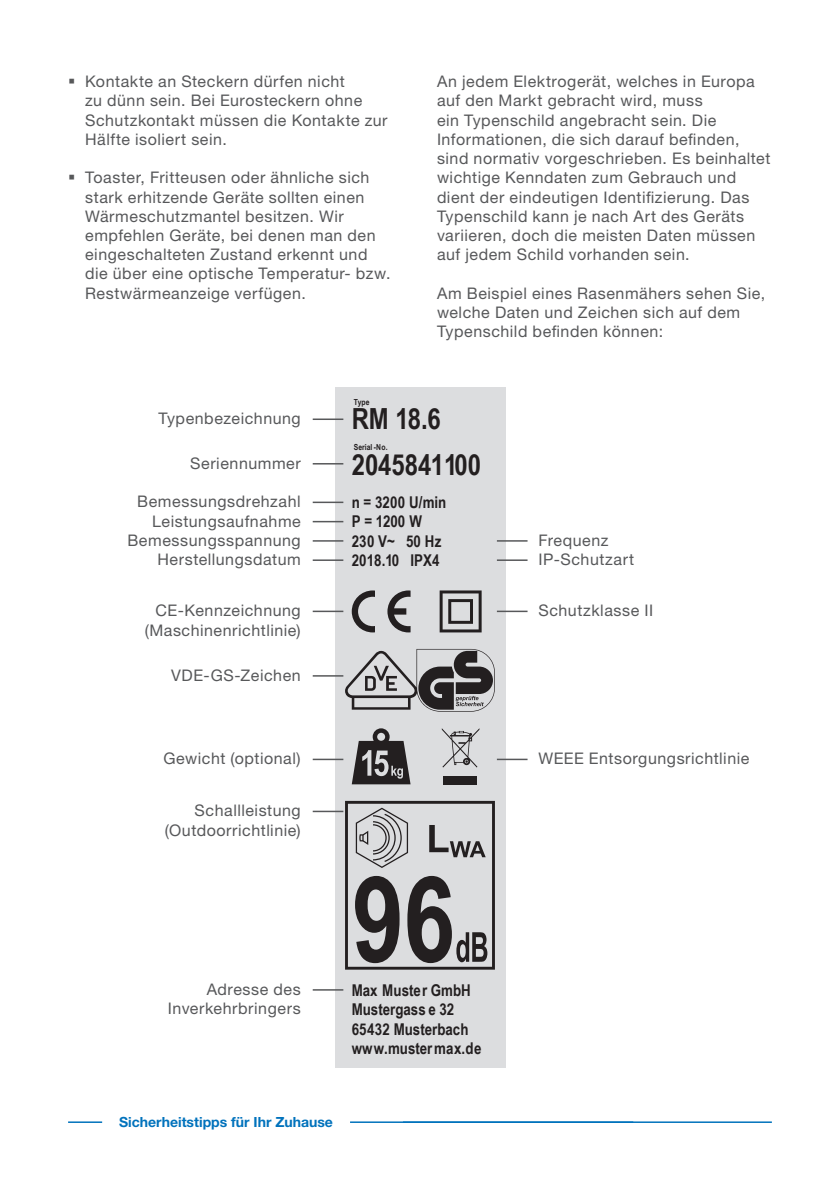
<style>
.page{position:relative;width:840px;height:1191px;background:#fff}
.page>*{position:absolute;margin:0;border:0;box-sizing:border-box;transform-origin:0 0}
.t1{font:700 29px "Arial Narrow";color:#231f20}
.t2{font:700 16.2px/19.4px "Arial Narrow";color:#231f20}
.t3{font:16px/19.2px "Helvetica Neue LTW1 G";letter-spacing:.035em;color:#57585a}
.t4{font:700 14px "Helvetica Neue LT Std";color:#0072bc}
.t5{font:700 8.4px "Arial Narrow";color:#231f20}
</style>
<div class="page">
<div style="left:334px;top:387px;width:171px;height:680px;background:#dcdddf"></div>
<svg style="left:345px;top:649px;width:149px;height:62px"></svg>
<svg style="left:387px;top:590px;width:23px;height:42px"></svg>
<svg style="left:351px;top:590px;width:24px;height:42px"></svg>
<svg style="left:439px;top:590px;width:42px;height:42px"></svg>
<svg style="left:345px;top:801px;width:149px;height:168px"></svg>
<svg style="left:441px;top:728px;width:38px;height:39px"></svg>
<div style="left:443px;top:776px;width:34px;height:8px;background:#231f20"></div>
<svg style="left:351px;top:728px;width:59px;height:56px"></svg>
<hr style="left:312px;top:418px;width:31px;height:2px;background:#57585a">
<hr style="left:312px;top:463px;width:31px;height:1px;background:#57585a">
<hr style="left:312px;top:501px;width:31px;height:2px;background:#57585a">
<hr style="left:312px;top:540px;width:31px;height:1px;background:#57585a">
<hr style="left:312px;top:559px;width:31px;height:2px;background:#57585a">
<hr style="left:496px;top:559px;width:31px;height:2px;background:#57585a">
<hr style="left:312px;top:521px;width:31px;height:1px;background:#57585a">
<hr style="left:312px;top:610px;width:31px;height:2px;background:#57585a">
<hr style="left:496px;top:610px;width:31px;height:2px;background:#57585a">
<hr style="left:312px;top:675px;width:31px;height:1px;background:#57585a">
<hr style="left:312px;top:758px;width:31px;height:2px;background:#57585a">
<hr style="left:496px;top:758px;width:31px;height:2px;background:#57585a">
<hr style="left:312px;top:810px;width:31px;height:2px;background:#57585a">
<hr style="left:312px;top:989px;width:31px;height:1px;background:#57585a">
<hr style="left:496px;top:540px;width:31px;height:1px;background:#57585a">
<hr style="left:350px;top:1121px;width:283px;height:2px;background:#0072bc">
<hr style="left:68px;top:1121px;width:34px;height:2px;background:#0072bc">
<hr style="left:403px;top:1121px;width:368px;height:2px;background:#0072bc">
<p class="t3" style="left:85px;top:72px;width:304px;text-indent:-17px">▪ Kontakte an Steckern dürfen nicht<br>zu dünn sein. Bei Eurosteckern ohne Schutzkontakt müssen die Kontakte zur Hälfte isoliert sein.</p>
<p class="t3" style="left:85px;top:168px;width:307px;text-indent:-17px">▪ Toaster, Fritteusen oder ähnliche sich stark erhitzende Geräte sollten einen Wärmeschutzmantel besitzen. Wir empfehlen Geräte, bei denen man den eingeschalteten Zustand erkennt und die über eine optische Temperatur- bzw.<br>Restwärmeanzeige verfügen.</p>
<p class="t5" style="left:353px;top:395px;width:17px">Type</p>
<p class="t3" style="left:437px;top:72px;width:335px">An jedem Elektrogerät, welches in Europa auf den Markt gebracht wird, muss<br>ein Typenschild angebracht sein. Die Informationen, die sich darauf befinden, sind normativ vorgeschrieben. Es beinhaltet wichtige Kenndaten zum Gebrauch und dient der eindeutigen Identifizierung. Das Typenschild kann je nach Art des Geräts variieren, doch die meisten Daten müssen auf jedem Schild vorhanden sein.</p>
<p class="t3" style="left:437px;top:283px;width:329px">Am Beispiel eines Rasenmähers sehen Sie, welche Daten und Zeichen sich auf dem<br>Typenschild befinden können:</p>
<p class="t3" style="left:158px;top:409px;width:144px">Typenbezeichnung</p>
<h1 class="t1" style="left:351px;top:397px;width:91px">RM 18.6</h1>
<p class="t5" style="left:353px;top:440px;width:35px">Serial -No.</p>
<h1 class="t1" style="left:351px;top:442px;width:131px">2045841100</h1>
<p class="t3" style="left:190px;top:453px;width:112px">Seriennummer</p>
<p class="t3" style="left:137px;top:492px;width:165px">Bemessungsdrehzahl</p>
<p class="t3" style="left:152px;top:511px;width:150px">Leistungsaufnahme</p>
<p class="t3" style="left:127px;top:530px;width:175px">Bemessungsspannung</p>
<p class="t3" style="left:538px;top:530px;width:72px">Frequenz</p>
<p class="t3" style="left:157px;top:550px;width:145px">Herstellungsdatum</p>
<p class="t3" style="left:145px;top:601px;width:157px;text-align:right">CE-Kennzeichnung (Maschinenrichtlinie)</p>
<p class="t3" style="left:171px;top:665px;width:131px">VDE-GS-Zeichen</p>
<p class="t2" style="left:351px;top:491px;width:96px">n = 3200 U/min<br>P = 1200 W<br>230 V~ 50 Hz<br>2018.10 IPX4</p>
<p class="t3" style="left:538px;top:550px;width:97px">IP-Schutzart</p>
<p class="t3" style="left:538px;top:601px;width:116px">Schutzklasse II</p>
<p class="t3" style="left:163px;top:749px;width:139px">Gewicht (optional)</p>
<p class="t3" style="left:165px;top:801px;width:137px;text-align:right">Schallleistung (Outdoorrichtlinie)</p>
<p class="t3" style="left:538px;top:749px;width:212px">WEEE Entsorgungsrichtlinie</p>
<p class="t3" style="left:168px;top:979px;width:134px;text-align:right">Adresse des<br>Inverkehrbringers</p>
<p class="t2" style="left:351px;top:979px;width:131px">Max Muster GmbH<br>Mustergass e 32<br>65432 Musterbach www.mustermax.de</p>
<p class="t4" style="left:119px;top:1113px;width:215px">Sicherheitstipps für Ihr Zuhause</p>
</div>
